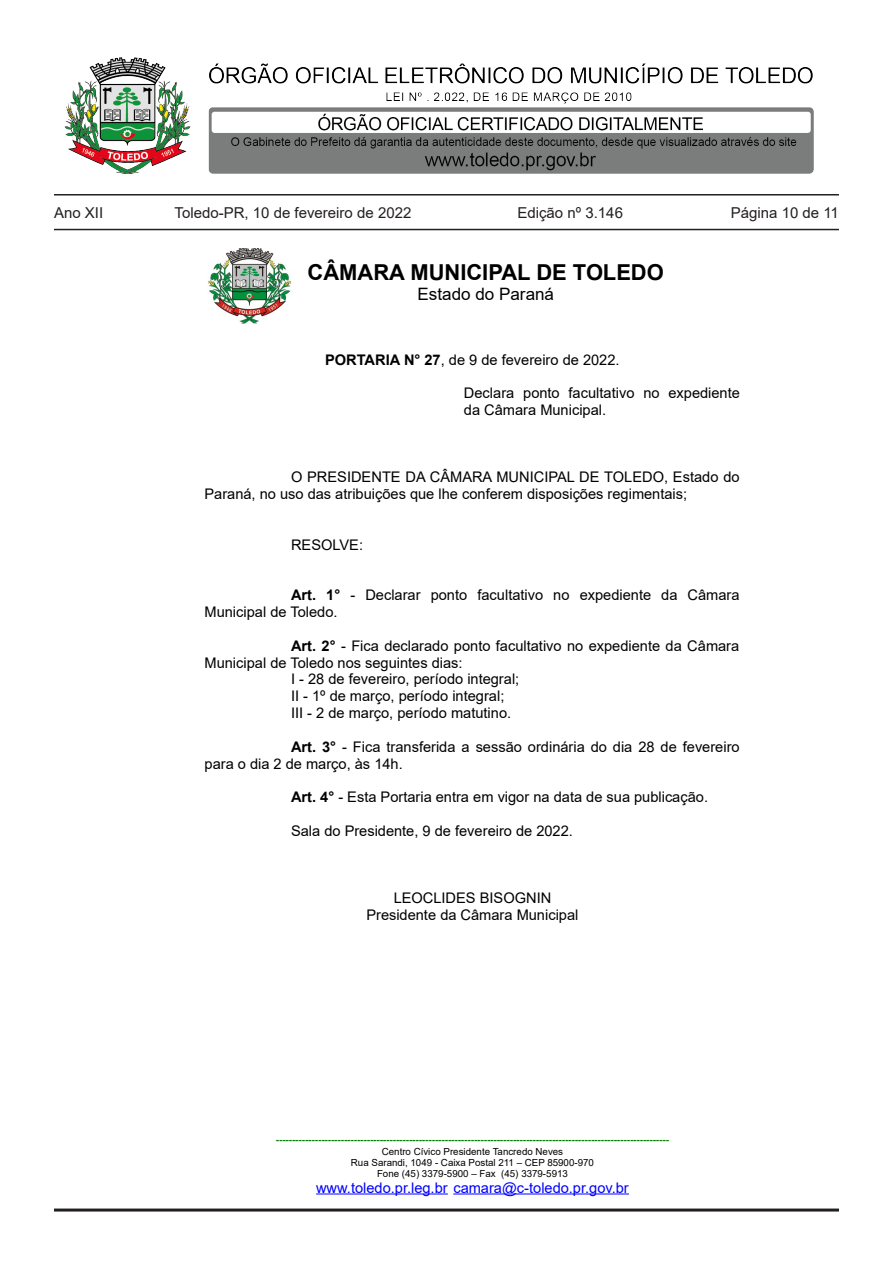
<style>
.page{position:relative;width:893px;height:1263px;background:#fff}
.page>*{position:absolute;margin:0;border:0;box-sizing:border-box;transform-origin:0 0}
.t1{font:700 21.9px "Arial";color:#000}
.t2{font:17.1px "Arial";color:#000}
.t3{font:15px "Arial";color:#231f20}
.t4{font:14.7px/16.8px "Arial";color:#000}
.t5{font:14.7px "Arial";color:#00f}
.t6{font:700 9.75px/11.2px "Arial";color:#008000;text-align:center}
.s1{font-weight:700}
.s2{font-weight:400;color:#000}
</style>
<div class="page">
<hr style="left:54px;top:194px;width:785px;height:1px;background:#231f20">
<hr style="left:54px;top:229px;width:785px;height:1px;background:#231f20">
<hr style="left:54px;top:1208px;width:785px;height:3px;background:#231f20">
<img style="left:64px;top:57px;width:750px;height:117px">
<img style="left:208px;top:248px;width:84px;height:76px">
<hr style="left:316px;top:1193px;width:132px;height:1px;background:#00f">
<hr style="left:453px;top:1193px;width:176px;height:1px;background:#00f">
<p class="t3" style="left:54px;top:202px;width:51px">Ano XII</p>
<p class="t3" style="left:175px;top:202px;width:238px">Toledo-PR, 10 de fevereiro de 2022</p>
<p class="t3" style="left:517px;top:202px;width:107px">Edição nº 3.146</p>
<p class="t3" style="left:731px;top:202px;width:110px">Página 10 de 11</p>
<p class="t1" style="left:308px;top:259px;width:358px">CÂMARA MUNICIPAL DE TOLEDO</p>
<p class="t2" style="left:418px;top:285px;width:138px">Estado do Paraná</p>
<p class="t4" style="left:325px;top:351px;width:296px"><span class="s1">PORTARIA N° 27</span>, de 9 de fevereiro de 2022.</p>
<p class="t4" style="left:464px;top:385px;width:277px">Declara ponto facultativo no expediente da Câmara Municipal.</p>
<p class="t4" style="left:205px;top:469px;width:537px;text-indent:86px">O PRESIDENTE DA CÂMARA MUNICIPAL DE TOLEDO, Estado do<br>Paraná, no uso das atribuições que lhe conferem disposições regimentais;</p>
<p class="t4" style="left:291px;top:536px;width:74px">RESOLVE:</p>
<p class="t4" style="left:205px;top:587px;width:537px;text-indent:86px"><span class="s1">Art. 1°</span> - Declarar ponto facultativo no expediente da Câmara<br>Municipal de Toledo.</p>
<p class="t4" style="left:291px;top:637px;width:450px"><span class="s1">Art. 2°</span> - Fica declarado ponto facultativo no expediente da Câmara</p>
<p class="t4" style="left:205px;top:654px;width:260px">Municipal de Toledo nos seguintes dias:</p>
<p class="t4" style="left:291px;top:671px;width:230px">I - 28 de fevereiro, período integral;</p>
<p class="t4" style="left:291px;top:688px;width:215px">II - 1º de março, período integral;</p>
<p class="t4" style="left:291px;top:705px;width:222px">III - 2 de março, período matutino.</p>
<p class="t4" style="left:205px;top:738px;width:537px;text-indent:86px"><span class="s1">Art. 3°</span> - Fica transferida a sessão ordinária do dia 28 de fevereiro para o dia 2 de março, às 14h.</p>
<p class="t4" style="left:291px;top:789px;width:419px"><span class="s1">Art. 4°</span> - Esta Portaria entra em vigor na data de sua publicação.</p>
<p class="t4" style="left:291px;top:822px;width:283px">Sala do Presidente, 9 de fevereiro de 2022.</p>
<p class="t4" style="left:366px;top:890px;width:214px;text-align:center">LEOCLIDES BISOGNIN<br>Presidente da Câmara Municipal</p>
<p class="t6" style="left:276px;top:1134px;width:395px">------------------------------------------------------------------------------------------------------------------------- <span class="s2">Centro Cívico Presidente Tancredo Neves<br>Rua Sarandi, 1049 - Caixa Postal 211 – CEP 85900-970<br>Fone (45) 3379-5900 – Fax (45) 3379-5913</span></p>
<p class="t5" style="left:316px;top:1179px;width:314px">www.toledo.pr.leg.br camara@c-toledo.pr.gov.br</p>
</div>
